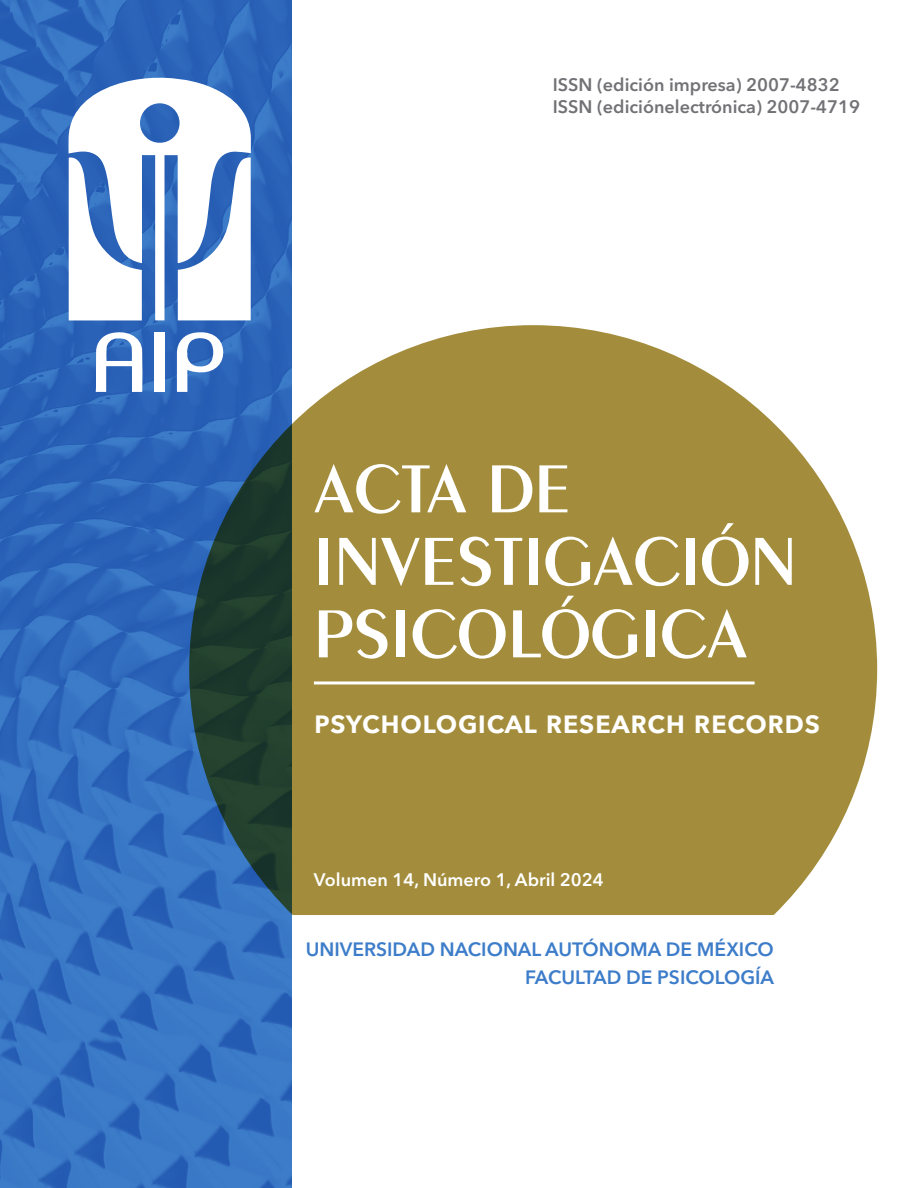
<style>
.page{position:relative;width:918px;height:1188px;background:#fff}
.page>*{position:absolute;margin:0;border:0;box-sizing:border-box;transform-origin:0 0}
.t1{font:600 72.45px "Peignot LT Std";color:#fff}
.t2{font:600 32.4px "Avenir Next LT Pro";color:#fff}
.t3{font:600 19.2px "Avenir Next LT Pro";color:#3c7cc9}
.t4{font:600 18px "Avenir Next LT Pro";color:#727276}
.t5{font:600 18px "Avenir Next LT Pro";color:#fff}
</style>
<div class="page">
<img style="left:0;top:0;width:291px;height:1188px">
<svg style="left:189px;top:325px;width:688px;height:590px;background:#9a8f56"></svg>
<svg style="left:68px;top:77px;width:183px;height:243px"></svg>
<svg style="left:69px;top:157px;width:73px;height:163px"></svg>
<svg style="left:178px;top:157px;width:73px;height:163px"></svg>
<svg style="left:96px;top:332px;width:47px;height:60px"></svg>
<svg style="left:177px;top:332px;width:47px;height:60px"></svg>
<div style="left:155px;top:332px;width:10px;height:60px;background:#fff"></div>
<hr style="left:314px;top:681px;width:441px;height:3px;background:#fff">
<p class="t4" style="left:553px;top:74px;width:289px">ISSN (edición impresa) 2007-4832</p>
<p class="t4" style="left:553px;top:95px;width:309px">ISSN (ediciónelectrónica) 2007-4719</p>
<p class="t1" style="left:314px;top:446px;width:258px">ACTA DE</p>
<p class="t1" style="left:314px;top:518px;width:485px">INVESTIGACIÓN</p>
<p class="t1" style="left:314px;top:591px;width:435px">PSICOLÓGICA</p>
<p class="t2" style="left:314px;top:702px;width:508px">psychological research records</p>
<p class="t5" style="left:314px;top:869px;width:291px">Volumen 14, Número 1, Abril 2024</p>
<p class="t3" style="left:306px;top:937px;width:470px">UNIVERSIDAD NACIONAL AUTÓNOMA DE MÉXICO</p>
<p class="t3" style="left:525px;top:965px;width:251px">FACULTAD DE PSICOLOGÍA</p>
</div>
